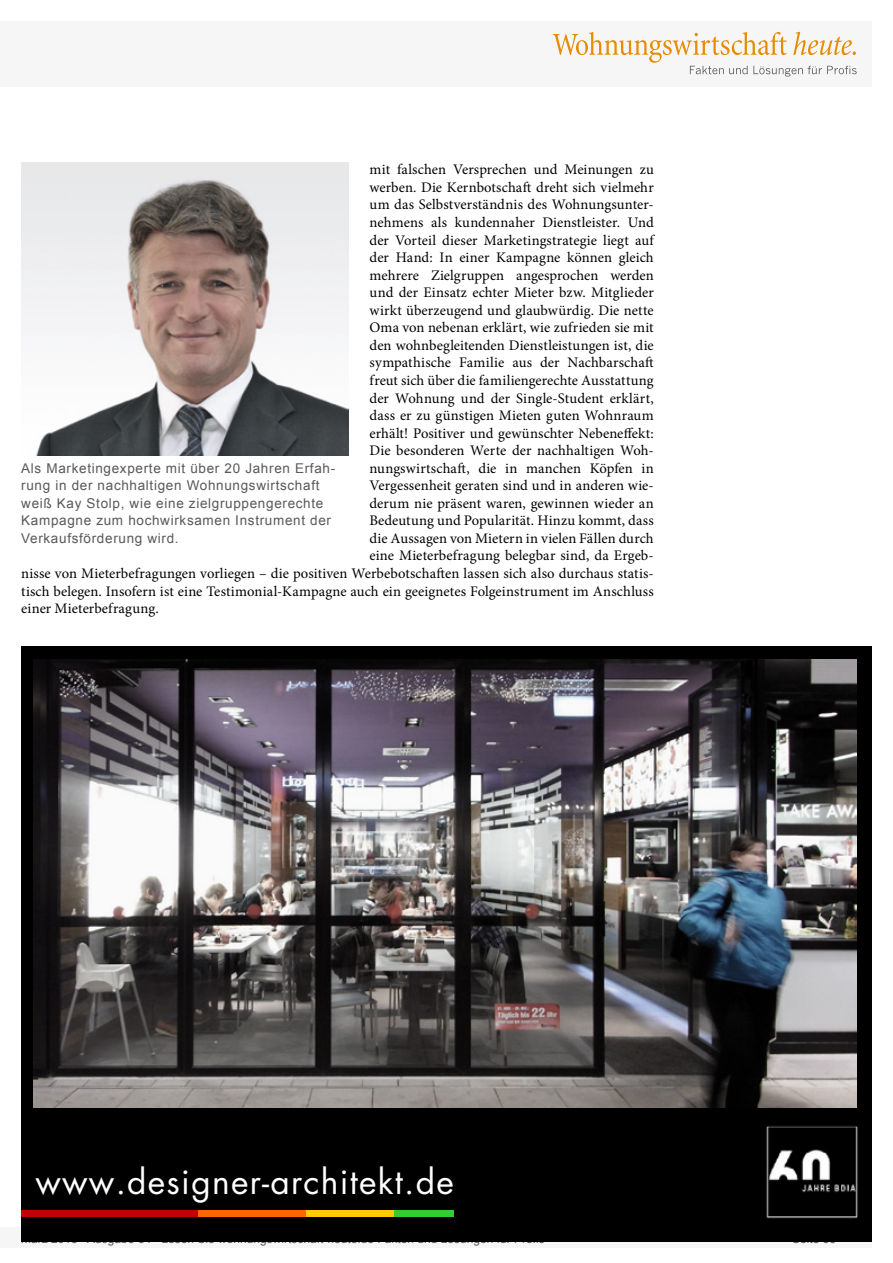
<style>
.page{position:relative;width:893px;height:1263px;background:#fff}
.page>*{position:absolute;margin:0;border:0;box-sizing:border-box;transform-origin:0 0}
.t1{font:33.6px "Futura Std";letter-spacing:.04em;color:#fff}
.Fliesstext{font:14.7px "Minion Pro";letter-spacing:.005em;color:#000}
.Bildunterschrift{font:13.5px/17.5px "Arial";letter-spacing:.05em;color:#595959}
.t2{font:12px "Arial";color:#595959}
</style>
<div class="page">
<div style="left:0;top:1227px;width:872px;height:20px;background:#f6f6f6"></div>
<div style="left:0;top:21px;width:872px;height:66px;background:#f6f6f6"></div>
<svg style="left:553px;top:32px;width:304px;height:45px"></svg>
<img style="left:21px;top:162px;width:327px;height:293px">
<div style="left:21px;top:646px;width:851px;height:596px;background:#000"></div>
<div style="left:21px;top:1210px;width:177px;height:7px;background:#c60000"></div>
<div style="left:198px;top:1210px;width:109px;height:7px;background:#f60"></div>
<div style="left:307px;top:1210px;width:87px;height:7px;background:#fc0"></div>
<div style="left:394px;top:1210px;width:59px;height:7px;background:#3c3"></div>
<img style="left:34px;top:659px;width:822px;height:449px">
<img style="left:766px;top:1126px;width:92px;height:93px">
<p class="Fliesstext" style="left:370px;top:160px;width:286px">mit falschen Versprechen und Meinungen zu</p>
<p class="Fliesstext" style="left:370px;top:177px;width:286px">werben. Die Kernbotschaft dreht sich vielmehr</p>
<p class="Fliesstext" style="left:370px;top:195px;width:286px">um das Selbstverständnis des Wohnungsunter-</p>
<p class="Fliesstext" style="left:370px;top:212px;width:286px">nehmens als kundennaher Dienstleister. Und</p>
<p class="Fliesstext" style="left:370px;top:230px;width:286px">der Vorteil dieser Marketingstrategie liegt auf</p>
<p class="Fliesstext" style="left:370px;top:248px;width:286px">der Hand: In einer Kampagne können gleich</p>
<p class="Fliesstext" style="left:370px;top:265px;width:286px">mehrere Zielgruppen angesprochen werden</p>
<p class="Fliesstext" style="left:370px;top:283px;width:286px">und der Einsatz echter Mieter bzw. Mitglieder</p>
<p class="Fliesstext" style="left:370px;top:300px;width:286px">wirkt überzeugend und glaubwürdig. Die nette</p>
<p class="Fliesstext" style="left:370px;top:318px;width:286px">Oma von nebenan erklärt, wie zufrieden sie mit</p>
<p class="Fliesstext" style="left:370px;top:335px;width:286px">den wohnbegleitenden Dienstleistungen ist, die</p>
<p class="Fliesstext" style="left:370px;top:353px;width:286px">sympathische Familie aus der Nachbarschaft</p>
<p class="Fliesstext" style="left:370px;top:370px;width:286px">freut sich über die familiengerechte Ausstattung</p>
<p class="Fliesstext" style="left:370px;top:388px;width:286px">der Wohnung und der Single-Student erklärt,</p>
<p class="Fliesstext" style="left:370px;top:405px;width:286px">dass er zu günstigen Mieten guten Wohnraum</p>
<p class="Fliesstext" style="left:370px;top:423px;width:286px">erhält! Positiver und gewünschter Nebeneffekt:</p>
<p class="Fliesstext" style="left:370px;top:441px;width:286px">Die besonderen Werte der nachhaltigen Woh-</p>
<p class="Fliesstext" style="left:369px;top:458px;width:286px">nungswirtschaft, die in manchen Köpfen in</p>
<p class="Fliesstext" style="left:369px;top:476px;width:286px">Vergessenheit geraten sind und in anderen wie-</p>
<p class="Fliesstext" style="left:369px;top:493px;width:286px">derum nie präsent waren, gewinnen wieder an</p>
<p class="Fliesstext" style="left:369px;top:511px;width:286px">Bedeutung und Popularität. Hinzu kommt, dass</p>
<p class="Fliesstext" style="left:369px;top:528px;width:286px">die Aussagen von Mietern in vielen Fällen durch</p>
<p class="Fliesstext" style="left:369px;top:546px;width:286px">eine Mieterbefragung belegbar sind, da Ergeb-</p>
<p class="Fliesstext" style="left:21px;top:563px;width:634px">nisse von Mieterbefragungen vorliegen – die positiven Werbebotschaften lassen sich also durchaus statis-</p>
<p class="Fliesstext" style="left:21px;top:581px;width:634px">tisch belegen. Insofern ist eine Testimonial-Kampagne auch ein geeignetes Folgeinstrument im Anschluss</p>
<p class="Fliesstext" style="left:21px;top:599px;width:139px">einer Mieterbefragung.</p>
<p class="Bildunterschrift" style="left:21px;top:459px;width:316px">Als Marketingexperte mit über 20 Jahren Erfah&shy;rung in der nachhaltigen Wohnungswirtschaft weiß Kay Stolp, wie eine zielgruppengerechte Kampagne zum hochwirksamen Instrument der Verkaufsförderung wird.</p>
<p class="t1" style="left:35px;top:1160px;width:420px">www.designer-architekt.de</p>
<p class="t2" style="left:21px;top:1230px;width:525px">März 2013 Ausgabe 54 Lesen Sie wohnungswirtschaft-heute.de Fakten und Lösungen für Profis</p>
<p class="t2" style="left:792px;top:1231px;width:46px">Seite 36</p>
</div>
